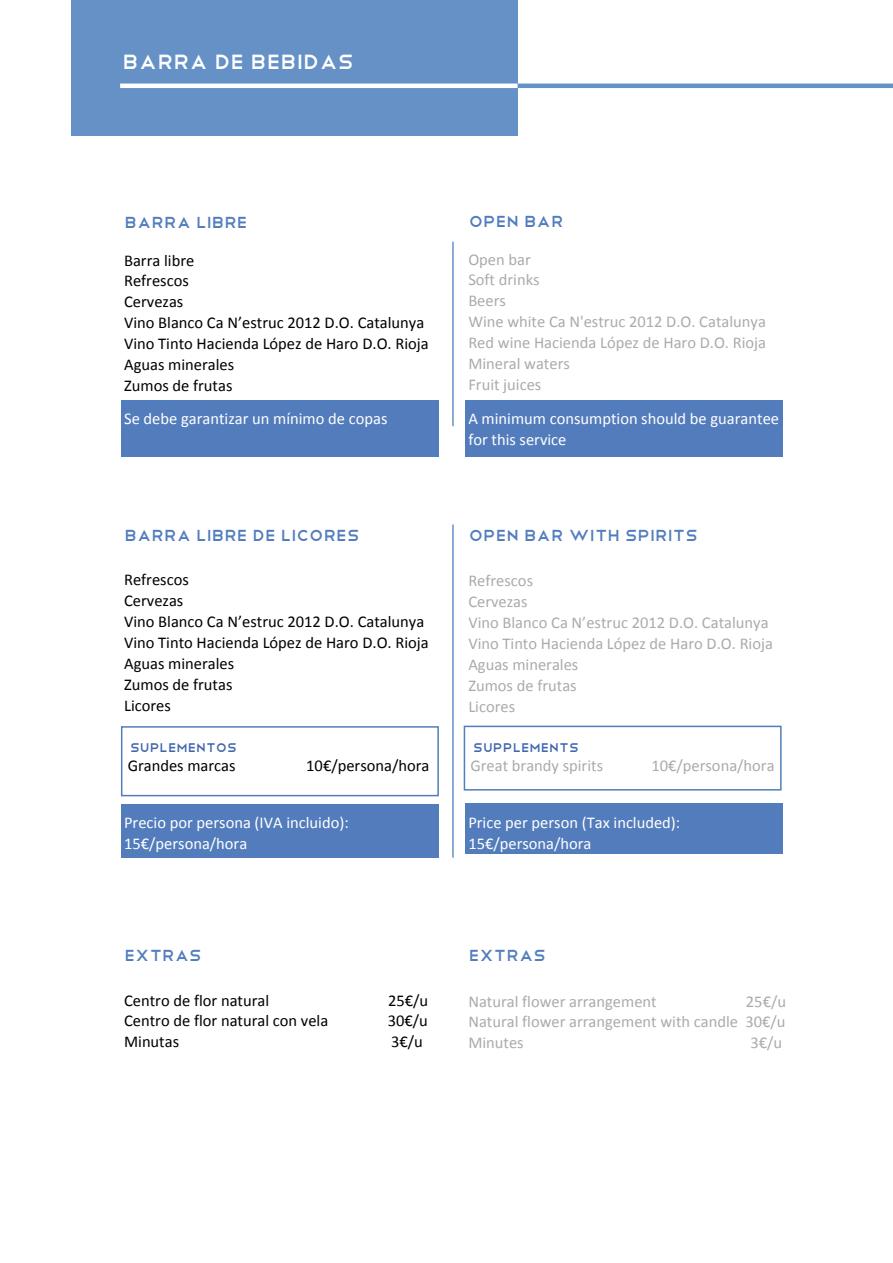
<style>
.page{position:relative;width:893px;height:1263px;background:#fff}
.page>*{position:absolute;margin:0;border:0;box-sizing:border-box;transform-origin:0 0}
.t1{font:27px "Telegrafico";color:#fff}
.t2{font:21px "Telegrafico";color:#527dbd}
.t3{font:16.5px/21px "Calibri";color:#ababab}
.t4{font:16.5px/21px "Calibri";color:#000}
.t5{font:16.5px/21px "Calibri";color:#fff}
.t6{font:16.5px "Telegrafico";color:#4266ad}
</style>
<div class="page">
<div style="left:71px;top:0;width:446px;height:136px;background:#6591c7"></div>
<hr style="left:120px;top:84px;width:397px;height:4px;background:#fff">
<hr style="left:517px;top:84px;width:375px;height:4px;background:#6591c7">
<hr style="left:452px;top:242px;width:1px;height:184px;background:#3f76ba">
<hr style="left:452px;top:524px;width:1px;height:334px;background:#3f76ba">
<div style="left:121px;top:400px;width:318px;height:57px;background:#537cbc"></div>
<div style="left:465px;top:400px;width:318px;height:57px;background:#537cbc"></div>
<div style="left:121px;top:804px;width:318px;height:54px;background:#537cbc"></div>
<div style="left:465px;top:804px;width:318px;height:50px;background:#537cbc"></div>
<div style="left:121px;top:726px;width:318px;height:70px;border:1px solid #537cbc"></div>
<div style="left:463px;top:726px;width:318px;height:65px;border:1px solid #537cbc"></div>
<h1 class="t1" style="left:123px;top:44px;width:233px">barra de bebidas</h1>
<p class="t2" style="left:125px;top:208px;width:124px">barra libre</p>
<p class="t4" style="left:124px;top:249px;width:306px">Barra libre<br>Refrescos<br>Cervezas<br>Vino Blanco Ca N’estruc 2012 D.O. Catalunya<br>Vino Tinto Hacienda López de Haro D.O. Rioja<br>Aguas minerales<br>Zumos de frutas</p>
<p class="t5" style="left:124px;top:408px;width:265px">Se debe garantizar un mínimo de copas</p>
<p class="t2" style="left:125px;top:521px;width:236px">Barra libre de Licores</p>
<p class="t4" style="left:124px;top:569px;width:306px">Refrescos<br>Cervezas<br>Vino Blanco Ca N’estruc 2012 D.O. Catalunya<br>Vino Tinto Hacienda López de Haro D.O. Rioja<br>Aguas minerales<br>Zumos de frutas<br>Licores</p>
<p class="t2" style="left:469px;top:207px;width:96px">Open Bar</p>
<p class="t3" style="left:468px;top:248px;width:299px">Open bar<br>Soft drinks<br>Beers<br>Wine white Ca N'estruc 2012 D.O. Catalunya<br>Red wine Hacienda López de Haro D.O. Rioja<br>Mineral waters<br>Fruit juices</p>
<p class="t5" style="left:468px;top:408px;width:312px">A minimum consumption should be guarantee for this service</p>
<p class="t2" style="left:469px;top:521px;width:231px">Open Bar with spirits</p>
<p class="t3" style="left:468px;top:570px;width:306px">Refrescos<br>Cervezas<br>Vino Blanco Ca N’estruc 2012 D.O. Catalunya<br>Vino Tinto Hacienda López de Haro D.O. Rioja<br>Aguas minerales<br>Zumos de frutas<br>Licores</p>
<p class="t6" style="left:130px;top:736px;width:109px">SUPLEMENTOS</p>
<p class="t6" style="left:473px;top:736px;width:107px">SUPPLEMENTS</p>
<p class="t4" style="left:128px;top:755px;width:109px">Grandes marcas</p>
<p class="t4" style="left:306px;top:755px;width:125px">10€/persona/hora</p>
<p class="t3" style="left:470px;top:754px;width:134px">Great brandy spirits</p>
<p class="t3" style="left:651px;top:754px;width:125px">10€/persona/hora</p>
<p class="t5" style="left:124px;top:812px;width:226px">Precio por persona (IVA incluido):<br>15€/persona/hora</p>
<p class="t5" style="left:468px;top:811px;width:213px">Price per person (Tax included):<br>15€/persona/hora</p>
<p class="t2" style="left:125px;top:942px;width:79px">extras</p>
<p class="t2" style="left:469px;top:942px;width:79px">extras</p>
<p class="t3" style="left:468px;top:990px;width:190px">Natural flower arrangement</p>
<p class="t4" style="left:124px;top:989px;width:147px">Centro de flor natural</p>
<p class="t4" style="left:388px;top:989px;width:42px">25€/u</p>
<p class="t4" style="left:124px;top:1010px;width:206px">Centro de flor natural con vela</p>
<p class="t4" style="left:387px;top:1010px;width:42px">30€/u</p>
<p class="t4" style="left:124px;top:1031px;width:57px">Minutas</p>
<p class="t4" style="left:391px;top:1031px;width:33px">3€/u</p>
<p class="t3" style="left:468px;top:990px;width:319px;text-align:justify;text-indent:277px">25€/u Natural flower arrangement with candle 30€/u Minutes</p>
<p class="t3" style="left:750px;top:1032px;width:33px">3€/u</p>
</div>
